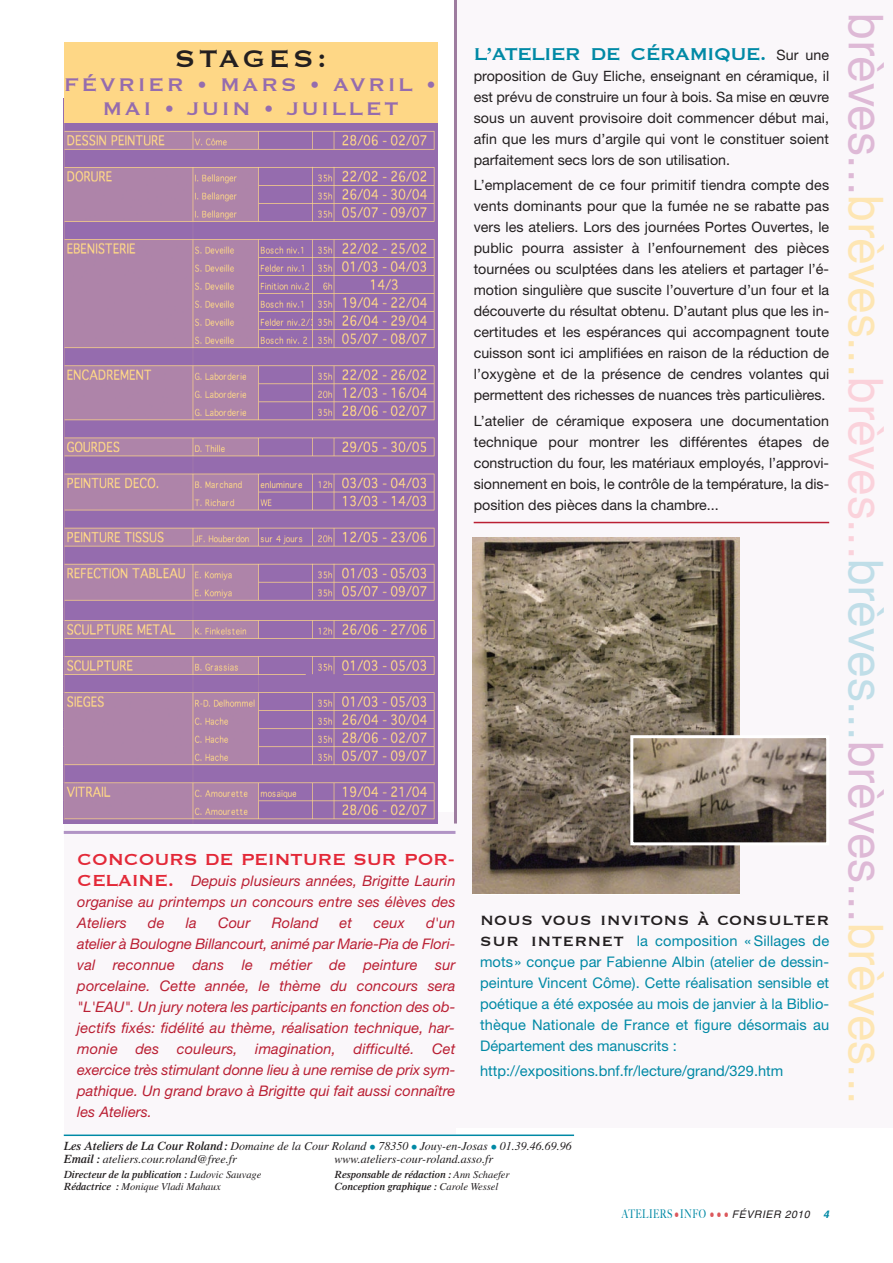
<style>
.page{position:relative;width:893px;height:1263px;background:#fff}
.page>*{position:absolute;margin:0;border:0;box-sizing:border-box;transform-origin:0 0}
.t1{font:48px "Helvetica";color:#deb9d6}
.t2{font:500 39px "Big Caslon";color:#dc585c;scale:.75 1}
.t3{font:31.5px "Copperplate";letter-spacing:.1em;color:#231f20}
.t4{font:24px/24px "Copperplate";letter-spacing:.1em;color:#956cae;text-align:center}
.t5{font:22.5px "Copperplate";letter-spacing:-.04em;color:#0089a5}
.t6{font:21px "Copperplate";letter-spacing:.005em;color:#231f20}
.t7{font:21px "Copperplate";letter-spacing:-.02em;color:#e32938}
.t8{font:italic 14.7px/21px "Helvetica Neue";letter-spacing:.005em;color:#ba1f33;text-align:justify}
.t9{font:14.7px/21px "Helvetica Neue";color:#0089a5;text-align:justify}
.t10{font:14.25px/21px "Helvetica Neue";color:#231f20;text-align:justify}
.t11{font:italic 12px/12.3px "Times";color:#231f20}
.t12{font:500 12px "Big Caslon";letter-spacing:.05em;color:#0089a5;scale:.75 1}
.t13{font:italic 600 10.5px "Times";color:#231f20}
.t14{font:italic 10.5px "Times";color:#231f20}
.t15{font:italic 10.5px "Helvetica";letter-spacing:.055em;color:#231f20}
.t16{font:italic 700 10.5px "Helvetica";color:#0089a5}
.s1{font-family:"Helvetica Neue";font-size:14.25px;color:#231f20}
.s2{font-family:"Copperplate";font-style:normal;font-size:21px;color:#e32938}
.s3{font-family:"Copperplate";font-size:21px;color:#231f20}
.s4{font-weight:600}
.s5{font-size:18px;color:#0089a5}
.s6{font-weight:400}
.s7{color:#fee6b3}
.s8{color:#fad2db}
.s9{color:#c0dee8}
</style>
<div class="page">
<div style="left:455px;top:0;width:438px;height:1128px;background:#faf7fa"></div>
<div style="left:64px;top:812px;width:391px;height:321px;background:#faf7fa"></div>
<hr style="left:64px;top:1134px;width:510px;height:2px;background:#0089a5">
<hr style="left:474px;top:522px;width:355px;height:1px;background:#ba1f33">
<img style="left:64px;top:123px;width:373px;height:700px">
<div style="left:64px;top:43px;width:373px;height:80px;background:#fed786"></div>
<hr style="left:454px;top:0;width:3px;height:823px;background:#9d7c9f">
<hr style="left:64px;top:831px;width:391px;height:3px;background:#b194c5">
<img style="left:473px;top:537px;width:267px;height:356px">
<img style="left:634px;top:739px;width:191px;height:102px">
<div style="left:630px;top:735px;width:199px;height:110px;border:3px solid #fff"></div>
<h3 class="t3" style="left:175px;top:38px;width:154px">STAGES:</h3>
<h3 class="t4" style="left:64px;top:71px;width:374px">FÉVRIER • MARS • AVRIL •<br>MAI • JUIN • JUILLET</h3>
<h3 class="t5" style="left:474px;top:39px;width:357px">L’ATELIER DE CÉRAMIQUE. <span class="s1">Sur une</span></h3>
<p class="t10" style="left:474px;top:67px;width:357px">proposition de Guy Eliche, enseignant en céramique, il est prévu de construire un four à bois. Sa mise en œuvre sous un auvent provisoire doit commencer début mai, afin que les murs d’argile qui vont le constituer soient parfaitement secs lors de son utilisation.</p>
<p class="t10" style="left:474px;top:176px;width:357px">L’emplacement de ce four primitif tiendra compte des vents dominants pour que la fumée ne se rabatte pas vers les ateliers. Lors des journées Portes Ouvertes, le public pourra assister à l’enfournement des pièces tournées ou sculptées dans les ateliers et partager l’é&shy;motion singulière que suscite l’ouverture d’un four et la découverte du résultat obtenu. D’autant plus que les in&shy;certitudes et les espérances qui accompagnent toute cuisson sont ici amplifiées en raison de la réduction de l’oxygène et de la présence de cendres volantes qui permettent des richesses de nuances très particulières.</p>
<p class="t10" style="left:474px;top:412px;width:357px">L’atelier de céramique exposera une documentation technique pour montrer les différentes étapes de construction du four, les matériaux employés, l’approvi&shy;sionnement en bois, le contrôle de la température, la dis&shy;position des pièces dans la chambre...</p>
<h3 class="t7" style="left:77px;top:846px;width:379px">CONCOURS DE PEINTURE SUR POR-</h3>
<p class="t8" style="left:77px;top:872px;width:380px"><span class="s2">CELAINE.</span> Depuis plusieurs années, Brigitte Laurin organise au printemps un concours entre ses élèves des Ateliers</p>
<p class="t8" style="left:77px;top:914px;width:380px;text-indent:349px">d'un atelier à Boulogne Billancourt, animé par Marie-Pia de Flori&shy;val reconnue dans le métier de peinture sur porcelaine. Cette année, le thème du concours sera "L'EAU". Un jury notera les participants en fonction des ob&shy;jectifs fixés: fidélité au thème, réalisation technique, har&shy;monie des couleurs, imagination, difficulté. Cet exercice très stimulant donne lieu à une remise de prix sym&shy;pathique. Un grand bravo à Brigitte qui fait aussi connaître les Ateliers.</p>
<h3 class="t6" style="left:480px;top:906px;width:351px">nous vous invitons à consulter</h3>
<p class="t8" style="left:148px;top:914px;width:18px">de</p>
<p class="t8" style="left:186px;top:914px;width:12px">la</p>
<p class="t8" style="left:218px;top:914px;width:34px">Cour</p>
<p class="t8" style="left:272px;top:914px;width:48px">Roland</p>
<p class="t8" style="left:340px;top:914px;width:14px">et</p>
<p class="t8" style="left:373px;top:914px;width:33px">ceux</p>
<p class="t9" style="left:480px;top:932px;width:351px"><span class="s3">sur internet</span> la composition « Sillages de mots» conçue par Fabienne Albin (atelier de dessin&shy;peinture Vincent Côme). Cette réalisation sensible et poétique a été exposée au mois de janvier à la Biblio&shy;thèque Nationale de France et figure désormais au Département des manuscrits :</p>
<p class="t9" style="left:480px;top:1062px;width:305px">http://expositions.bnf.fr/lecture/grand/329.htm</p>
<p class="t11" style="left:64px;top:1141px;width:510px"><span class="s4">Les Ateliers de La Cour Roland :</span> Domaine de la Cour Roland <span class="s5">•</span> 78350 <span class="s5">•</span> Jouy-en-Josas <span class="s5">•</span> 01.39.46.69.96<br><span class="s4">Email :</span> ateliers.cour.roland@free.fr</p>
<p class="t11" style="left:335px;top:1154px;width:160px">www.ateliers-cour-roland.asso.fr</p>
<p class="t13" style="left:64px;top:1170px;width:199px">Directeur de la publication : <span class="s6">Ludovic Sauvage</span></p>
<p class="t13" style="left:335px;top:1170px;width:177px">Responsable de rédaction : <span class="s6">Ann Schaefer</span></p>
<p class="t14" style="left:64px;top:1183px;width:159px"><span class="s4">Rédactrice :</span> Monique Vladi Mahaux</p>
<p class="t13" style="left:335px;top:1183px;width:165px">Conception graphique : <span class="s6">Carole Wessel</span></p>
<p class="t12" style="left:622px;top:1207px;width:69px">ATELIERS</p>
<h2 class="t2" style="left:673px;top:1180px;width:11px">.</h2>
<p class="t12" style="left:680px;top:1207px;width:36px">INFO</p>
<h2 class="t2" style="left:708px;top:1180px;width:30px">...</h2>
<p class="t15" style="left:732px;top:1211px;width:79px">FÉVRIER 2010</p>
<p class="t16" style="left:823px;top:1211px;width:7px">4</p>
<h1 class="t1" style="left:883px;top:13px;width:1092px;rotate:90deg">brèves...<span class="s7">brèves...</span><span class="s8">brèves...</span><span class="s9">brèves...</span>brèves...<span class="s7">brèves...</span></h1>
</div>
